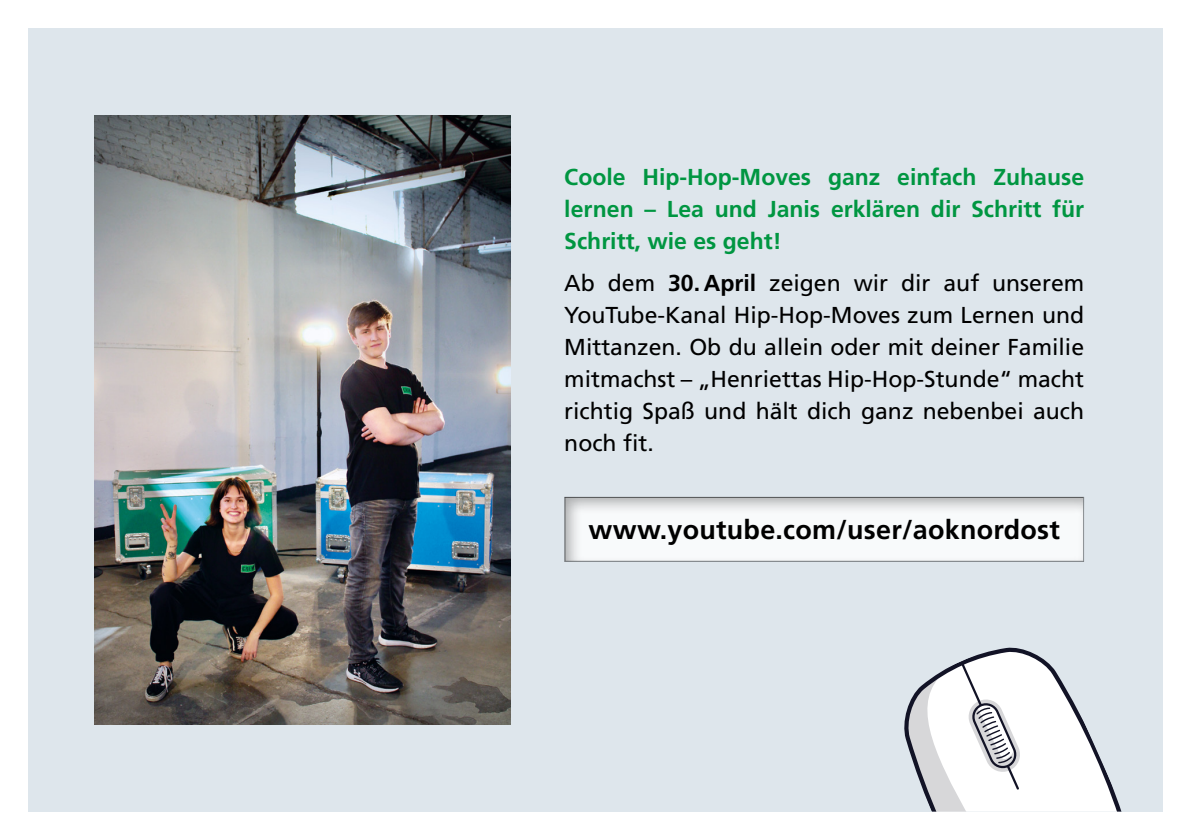
<style>
.page{position:relative;width:1191px;height:840px;background:#fff}
.page>*{position:absolute;margin:0;border:0;box-sizing:border-box;transform-origin:0 0}
.t1{font:700 27px "Frutiger";letter-spacing:.01em;color:#000}
.t2{font:23px/32px "Frutiger";color:#000;text-align:justify}
.t3{font:700 23px/32px "Frutiger";color:#009641;text-align:justify}
.s1{font-weight:700}
</style>
<div class="page">
<div style="left:28px;top:28px;width:1134px;height:783px;background:#dee6ec"></div>
<img style="left:95px;top:116px;width:415px;height:608px">
<div style="left:562px;top:492px;width:524px;height:71px;background:#000;opacity:.4"></div>
<svg style="left:904px;top:647px;width:218px;height:164px"></svg>
<p class="t3" style="left:564px;top:160px;width:521px">Coole Hip-Hop-Moves ganz einfach Zuhause lernen – Lea und Janis erklären dir Schritt für Schritt, wie es geht!</p>
<p class="t2" style="left:564px;top:266px;width:521px">Ab dem <span class="s1">30. April</span> zeigen wir dir auf unserem YouTube-Kanal Hip-Hop-Moves zum Lernen und Mittanzen. Ob du allein oder mit deiner Familie mitmachst – „Henriettas Hip-Hop-Stunde“ macht richtig Spaß und hält dich ganz nebenbei auch noch fit.</p>
<p class="t1" style="left:588px;top:514px;width:473px">www.youtube.com/user/aoknordost</p>
</div>
